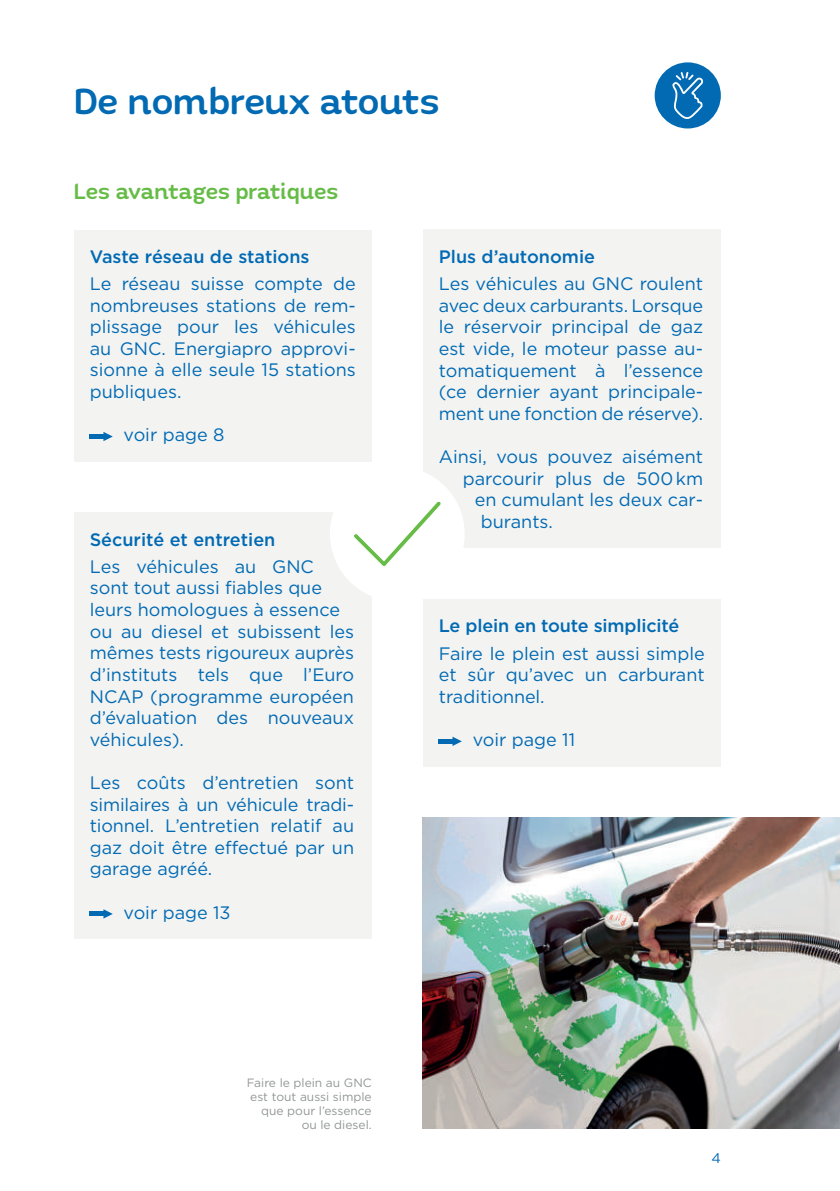
<style>
.page{position:relative;width:840px;height:1191px;background:#fff}
.page>*{position:absolute;margin:0;border:0;box-sizing:border-box;transform-origin:0 0}
.t1{font:500 40px "Quenda";letter-spacing:-.01em;color:#016ab3}
.t2{font:500 24px "Quenda";letter-spacing:-.005em;color:#66bc47}
.t3{font:18px/21.6px "Gotham";color:#016ab3;text-align:justify}
.t4{font:500 18px "Gotham";color:#016ab3}
.t5{font:14px "Gotham";color:#016ab3}
.t6{font:12px/14px "Gotham";color:#929696;text-align:right}
</style>
<div class="page">
<div style="left:74px;top:230px;width:297px;height:231px;background:#f3f3f2"></div>
<div style="left:74px;top:512px;width:297px;height:427px;background:#f3f3f2"></div>
<div style="left:422px;top:230px;width:298px;height:318px;background:#f3f3f2"></div>
<hr style="left:90px;top:434px;width:16px;height:4px;background:#016ab3">
<svg style="left:103px;top:432px;width:10px;height:9px"></svg>
<hr style="left:90px;top:912px;width:16px;height:4px;background:#016ab3">
<svg style="left:103px;top:909px;width:10px;height:9px"></svg>
<div style="left:422px;top:599px;width:298px;height:167px;background:#f3f3f2"></div>
<hr style="left:438px;top:739px;width:16px;height:4px;background:#016ab3">
<svg style="left:452px;top:736px;width:9px;height:10px"></svg>
<div style="left:331px;top:468px;width:132px;height:132px;background:#fff;border-radius:50%"></div>
<svg style="left:354px;top:501px;width:87px;height:65px"></svg>
<img style="left:422px;top:817px;width:417px;height:311px">
<div style="left:654px;top:62px;width:66px;height:66px;background:#016ab3;border-radius:50%"></div>
<svg style="left:672px;top:72px;width:31px;height:47px"></svg>
<h1 class="t1" style="left:74px;top:77px;width:367px">De nombreux atouts</h1>
<h2 class="t2" style="left:74px;top:177px;width:266px">Les avantages pratiques</h2>
<p class="t4" style="left:90px;top:244px;width:221px">Vaste réseau de stations</p>
<p class="t3" style="left:90px;top:272px;width:267px">Le réseau suisse compte de nombreuses stations de rem&shy;plissage pour les véhicules au GNC. Energiapro approvi&shy;sionne à elle seule 15 stations publiques.</p>
<p class="t3" style="left:123px;top:423px;width:102px">voir page 8</p>
<p class="t4" style="left:90px;top:527px;width:187px">Sécurité et entretien</p>
<p class="t3" style="left:90px;top:555px;width:266px;text-align:left">Les véhicules au GNC sont tout aussi fiables que leurs homologues à essence ou au diesel et subissent les mêmes tests rigoureux auprès d’instituts tels que l’Euro<br>NCAP (programme européen d’évaluation des nouveaux véhicules).</p>
<p class="t3" style="left:90px;top:771px;width:266px">Les coûts d’entretien sont similaires à un véhicule tradi&shy;tionnel. L’entretien relatif au gaz doit être effectué par un garage agréé.</p>
<p class="t3" style="left:123px;top:901px;width:108px">voir page 13</p>
<p class="t4" style="left:438px;top:245px;width:158px">Plus d’autonomie</p>
<p class="t3" style="left:438px;top:272px;width:266px">Les véhicules au GNC roulent avec deux carburants. Lorsque le réservoir principal de gaz est vide, le moteur passe au&shy;tomatiquement à l’essence (ce dernier ayant principale&shy;ment une fonction de réserve).</p>
<p class="t3" style="left:438px;top:445px;width:265px">Ainsi, vous pouvez aisément</p>
<p class="t3" style="left:462px;top:467px;width:241px">parcourir plus de 500 km</p>
<p class="t3" style="left:474px;top:488px;width:230px">en cumulant les deux car-</p>
<p class="t3" style="left:480px;top:510px;width:74px">burants.</p>
<p class="t4" style="left:438px;top:614px;width:242px">Le plein en toute simplicité</p>
<p class="t3" style="left:438px;top:642px;width:267px">Faire le plein est aussi simple et sûr qu’avec un carburant traditionnel.</p>
<p class="t3" style="left:472px;top:728px;width:104px">voir page 11</p>
<p class="t6" style="left:246px;top:1075px;width:126px">Faire le plein au GNC est tout aussi simple que pour l’essence ou le diesel.</p>
<p class="t5" style="left:711px;top:1149px;width:11px">4</p>
</div>
